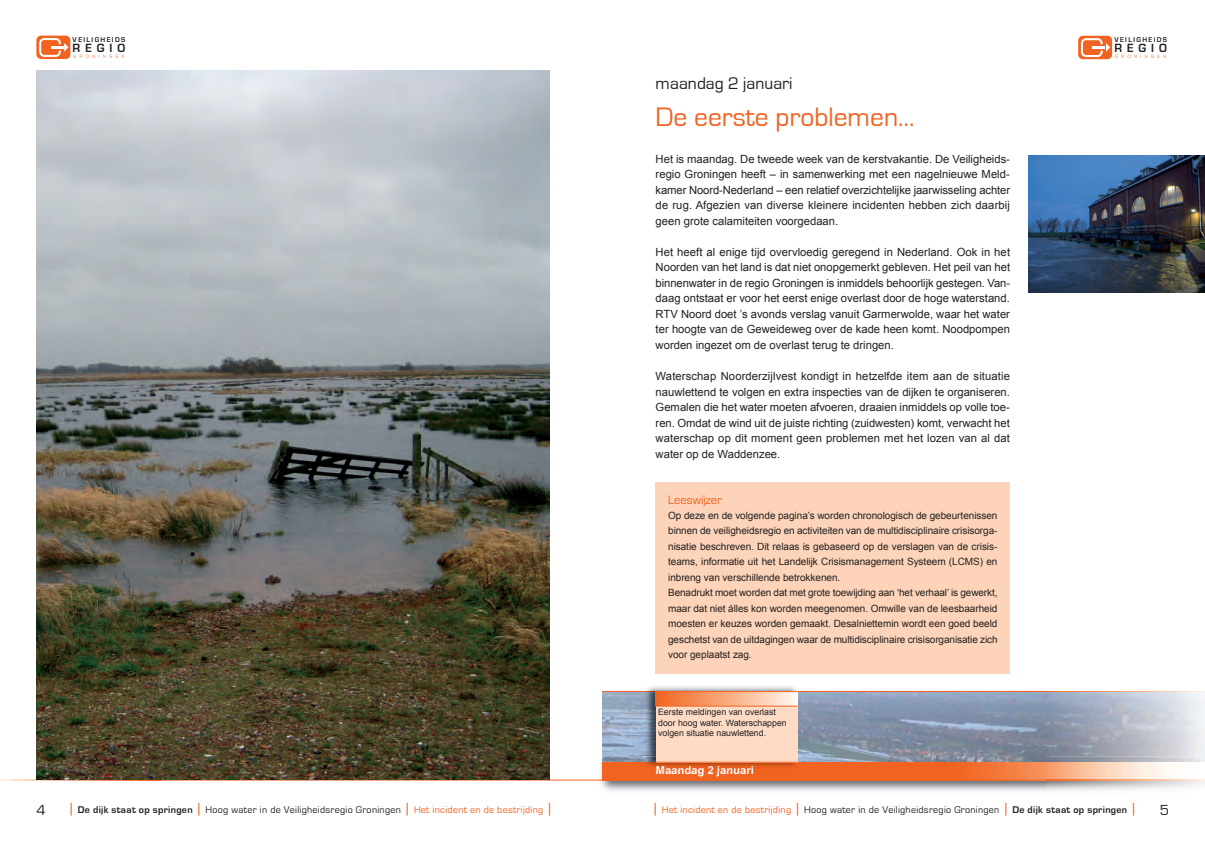
<style>
.page{position:relative;width:1205px;height:851px;background:#fff}
.page>*{position:absolute;margin:0;border:0;box-sizing:border-box;transform-origin:0 0}
.t1{font:27.5px "Eurostile";color:#f26221}
.t2{font:17.5px "Eurostile";color:#231f20}
.t3{font:15px "Eurostile";color:#231f20}
.t4{font:12.5px "Eurostile";color:#f26221}
.t5{font:700 12.38px "Eurostile";letter-spacing:.415em;color:#231f20}
.t6{font:11.25px/15.5px "Arial";color:#231f20;text-align:justify}
.t7{font:700 11.25px "Arial";color:#fff}
.t8{font:10px/15.5px "Arial";letter-spacing:-.005em;color:#231f20}
.t9{font:10px "Eurostile";letter-spacing:.03em;color:#231f20}
.t10{font:8.75px/10.5px "Arial";color:#231f20}
.t11{font:700 7.25px "Eurostile";letter-spacing:.2em;color:#231f20}
.s1{font-size:15px;color:#f26221}
.s2{font-weight:700}
.s3{color:#f26221}
</style>
<div class="page">
<img style="left:602px;top:692px;width:444px;height:64px">
<div style="left:36px;top:36px;width:34px;height:23px;background:#f26221;border-radius:5px"></div>
<svg style="left:39px;top:38px;width:85px;height:20px"></svg>
<div style="left:1078px;top:36px;width:34px;height:23px;background:#f26221;border-radius:5px"></div>
<svg style="left:1081px;top:38px;width:85px;height:20px"></svg>
<img style="left:597px;top:767px;width:449px;height:24px">
<img style="left:602px;top:756px;width:444px;height:6px">
<svg style="left:602px;top:762px;width:444px;height:17px;background:#f26929"></svg>
<hr style="left:602px;top:691px;width:603px;height:1px;background:#f26221">
<hr style="left:0;top:779px;width:1205px;height:1px;background:#f26221">
<img style="left:1046px;top:692px;width:159px;height:99px">
<img style="left:1056px;top:691px;width:149px;height:1px">
<img style="left:0;top:780px;width:160px;height:1px">
<img style="left:0;top:779px;width:160px;height:1px">
<img style="left:36px;top:71px;width:513px;height:708px">
<img style="left:1028px;top:155px;width:177px;height:138px">
<img style="left:642px;top:686px;width:159px;height:84px">
<img style="left:642px;top:691px;width:159px;height:1px">
<img style="left:656px;top:766px;width:45px;height:4px">
<svg style="left:656px;top:692px;width:141px;height:13px;background:#f8ac82"></svg>
<div style="left:656px;top:706px;width:141px;height:56px;background:#fddbc5"></div>
<hr style="left:656px;top:691px;width:141px;height:1px;background:#f26221">
<hr style="left:656px;top:705px;width:141px;height:1px;background:#f26221">
<hr style="left:656px;top:761px;width:141px;height:1px;background:#f26221">
<div style="left:656px;top:482px;width:354px;height:191px;background:#fdd4b9"></div>
<p class="t11" style="left:73px;top:36px;width:54px">VEILIGHEIDS</p>
<p class="t5" style="left:73px;top:41px;width:54px">REGIO</p>
<h2 class="t2" style="left:656px;top:75px;width:138px">maandag 2 januari</h2>
<h1 class="t1" style="left:656px;top:104px;width:260px">De eerste problemen…</h1>
<p class="t6" style="left:656px;top:151px;width:356px">Het is maandag. De tweede week van de kerstvakantie. De Veiligheids&shy;regio Groningen heeft – in samenwerking met een nagelnieuwe Meld&shy;kamer Noord-Nederland – een relatief overzichtelijke jaarwisseling achter de rug. Afgezien van diverse kleinere incidenten hebben zich daarbij geen grote calamiteiten voorgedaan.</p>
<p class="t6" style="left:656px;top:244px;width:356px">Het heeft al enige tijd overvloedig geregend in Nederland. Ook in het Noorden van het land is dat niet onopgemerkt gebleven. Het peil van het binnenwater in de regio Groningen is inmiddels behoorlijk gestegen. Van&shy;daag ontstaat er voor het eerst enige overlast door de hoge waterstand.<br>RTV Noord doet ’s avonds verslag vanuit Garmerwolde, waar het water ter hoogte van de Geweideweg over de kade heen komt. Noodpompen worden ingezet om de overlast terug te dringen.</p>
<p class="t6" style="left:656px;top:368px;width:356px">Waterschap Noorderzijlvest kondigt in hetzelfde item aan de situatie nauwlettend te volgen en extra inspecties van de dijken te organiseren.<br>Gemalen die het water moeten afvoeren, draaien inmiddels op volle toe&shy;ren. Omdat de wind uit de juiste richting (zuidwesten) komt, verwacht het waterschap op dit moment geen problemen met het lozen van al dat water op de Waddenzee.</p>
<p class="t4" style="left:668px;top:494px;width:55px">Leeswijzer</p>
<p class="t8" style="left:668px;top:507px;width:331px">Op deze en de volgende pagina’s worden chronologisch de gebeurtenissen binnen de veiligheidsregio en activiteiten van de multidisciplinaire crisisorga&shy;nisatie beschreven. Dit relaas is gebaseerd op de verslagen van de crisis&shy;teams, informatie uit het Landelijk Crisismanagement Systeem (LCMS) en inbreng van verschillende betrokkenen.<br>Benadrukt moet worden dat met grote toewijding aan ‘het verhaal’ is gewerkt, maar dat niet álles kon worden meegenomen. Omwille van de leesbaarheid moesten er keuzes worden gemaakt. Desalniettemin wordt een goed beeld geschetst van de uitdagingen waar de multidisciplinaire crisisorganisatie zich voor geplaatst zag.</p>
<p class="t10" style="left:658px;top:706px;width:130px">Eerste meldingen van overlast door hoog water. Waterschappen volgen situatie nauwlettend.</p>
<p class="t7" style="left:656px;top:763px;width:100px">Maandag 2 januari</p>
<p class="t11" style="left:1114px;top:36px;width:54px">VEILIGHEIDS</p>
<p class="t5" style="left:1114px;top:42px;width:54px">REGIO</p>
<h3 class="t3" style="left:36px;top:803px;width:11px">4</h3>
<p class="t9" style="left:71px;top:804px;width:481px"><span class="s1">|</span> <span class="s2">De dijk staat op springen</span> <span class="s1">|</span> Hoog water in de Veiligheidsregio Groningen <span class="s1">|</span> <span class="s3">Het incident en de bestrijding</span> <span class="s1">|</span></p>
<p class="t9" style="left:655px;top:804px;width:481px"><span class="s1">|</span> <span class="s3">Het incident en de bestrijding</span> <span class="s1">|</span> Hoog water in de Veiligheidsregio Groningen <span class="s1">|</span> <span class="s2">De dijk staat op springen</span> <span class="s1">|</span></p>
<h3 class="t3" style="left:1160px;top:803px;width:11px">5</h3>
</div>
